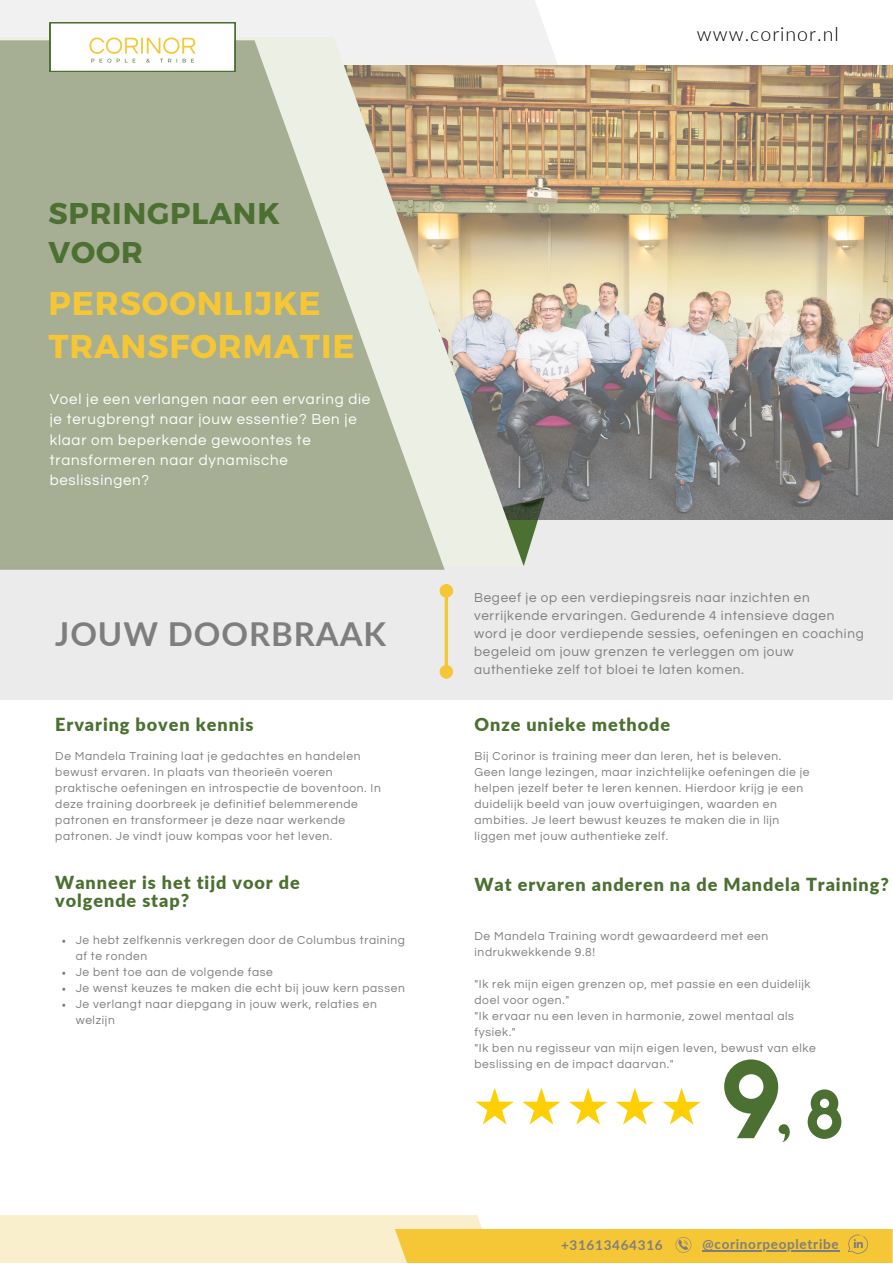
<style>
.page{position:relative;width:893px;height:1264px;background:#fff}
.page>*{position:absolute;margin:0;border:0;box-sizing:border-box;transform-origin:0 0}
.t1{font:700 33px/42.8px "Montserrat";letter-spacing:.03em;color:#f5c736}
.t2{font:700 33px "Lato";letter-spacing:.03em;color:#7e7e7e}
.t3{font:700 30px "Montserrat";letter-spacing:.03em;color:#4c7031}
.t4{font:300 19.5px "Lato";letter-spacing:.05em;color:#000}
.t5{font:900 18px/18px "Lato";letter-spacing:.05em;color:#4c7031}
.t6{font:15px/20.2px "Questrial";letter-spacing:.05em;color:#fff}
.t7{font:13.5px/18px "Questrial";letter-spacing:.05em;color:#7e7e7e}
.t8{font:700 13.5px "Lato";letter-spacing:.05em;color:#7e7e7e}
.t9{font:12px/16px "Questrial";letter-spacing:.05em;color:#7e7e7e}
</style>
<div class="page">
<div style="left:0;top:0;width:558px;height:65px;background:#f1f1f1"></div>
<div style="left:0;top:520px;width:892px;height:180px;background:#e8e8e8"></div>
<svg style="left:523px;top:519px;width:21px;height:47px"></svg>
<img style="left:523px;top:65px;width:369px;height:454px">
<img style="left:0;top:37px;width:523px;height:527px">
<svg style="left:0;top:40px;width:444px;height:530px;background:#b2b79e"></svg>
<svg style="left:444px;top:597px;width:4px;height:68px"></svg>
<div style="left:441px;top:585px;width:10px;height:11px;background:#f5c736;border-radius:50%"></div>
<div style="left:439px;top:584px;width:14px;height:13px;border:3px solid #f5c736;border-radius:50%"></div>
<div style="left:441px;top:666px;width:10px;height:11px;background:#f5c736;border-radius:50%"></div>
<div style="left:439px;top:665px;width:14px;height:13px;border:3px solid #f5c736;border-radius:50%"></div>
<svg style="left:50px;top:22px;width:185px;height:50px"></svg>
<svg style="left:475px;top:1087px;width:39px;height:37px"></svg>
<svg style="left:522px;top:1087px;width:38px;height:37px"></svg>
<svg style="left:569px;top:1087px;width:38px;height:37px"></svg>
<svg style="left:616px;top:1088px;width:38px;height:36px"></svg>
<svg style="left:662px;top:1088px;width:38px;height:36px"></svg>
<svg style="left:724px;top:1059px;width:65px;height:83px"></svg>
<div style="left:0;top:1215px;width:519px;height:47px;background:#faefcd"></div>
<div style="left:395px;top:1228px;width:497px;height:34px;background:#f5c736"></div>
<svg style="left:675px;top:1237px;width:16px;height:15px"></svg>
<svg style="left:847px;top:1234px;width:20px;height:19px"></svg>
<svg style="left:807px;top:1089px;width:34px;height:49px"></svg>
<hr style="left:702px;top:1249px;width:137px;height:1px;background:#7e7e7e">
<p class="t3" style="left:48px;top:194px;width:233px">SPRINGPLANK</p>
<p class="t3" style="left:48px;top:233px;width:96px">VOOR</p>
<p class="t1" style="left:48px;top:280px;width:308px">PERSOONLIJKE<br>TRANSFORMATIE</p>
<p class="t6" style="left:50px;top:389px;width:322px">Voel je een verlangen naar een ervaring die je terugbrengt naar jouw essentie? Ben je klaar om beperkende gewoontes te transformeren naar dynamische beslissingen?</p>
<p class="t2" style="left:55px;top:613px;width:332px">JOUW DOORBRAAK</p>
<p class="t5" style="left:55px;top:714px;width:200px">Ervaring boven kennis</p>
<p class="t9" style="left:55px;top:748px;width:327px">De Mandela Training laat je gedachtes en handelen bewust ervaren. In plaats van theorieën voeren praktische oefeningen en introspectie de boventoon. In deze training doorbreek je definitief belemmerende patronen en transformeer je deze naar werkende patronen. Je vindt jouw kompas voor het leven.</p>
<p class="t5" style="left:55px;top:873px;width:246px">Wanneer is het tijd voor de volgende stap?</p>
<p class="t9" style="left:76px;top:932px;width:331px">Je hebt zelfkennis verkregen door de Columbus training af te ronden</p>
<p class="t9" style="left:76px;top:964px;width:199px">Je bent toe aan de volgende fase</p>
<p class="t9" style="left:76px;top:980px;width:330px">Je wenst keuzes te maken die echt bij jouw kern passen</p>
<p class="t9" style="left:76px;top:996px;width:302px">Je verlangt naar diepgang in jouw werk, relaties en welzijn</p>
<p class="t4" style="left:697px;top:21px;width:143px">www.corinor.nl</p>
<p class="t7" style="left:474px;top:589px;width:391px">Begeef je op een verdiepingsreis naar inzichten en verrijkende ervaringen. Gedurende 4 intensieve dagen word je door verdiepende sessies, oefeningen en coaching begeleid om jouw grenzen te verleggen om jouw authentieke zelf tot bloei te laten komen.</p>
<p class="t5" style="left:474px;top:714px;width:197px">Onze unieke methode</p>
<p class="t9" style="left:474px;top:748px;width:336px">Bij Corinor is training meer dan leren, het is beleven.<br>Geen lange lezingen, maar inzichtelijke oefeningen die je helpen jezelf beter te leren kennen. Hierdoor krijg je een duidelijk beeld van jouw overtuigingen, waarden en ambities. Je leert bewust keuzes te maken die in lijn liggen met jouw authentieke zelf.</p>
<p class="t5" style="left:474px;top:875px;width:416px">Wat ervaren anderen na de Mandela Training?</p>
<p class="t9" style="left:474px;top:928px;width:295px">De Mandela Training wordt gewaardeerd met een indrukwekkende 9.8!</p>
<p class="t9" style="left:474px;top:976px;width:337px">"Ik rek mijn eigen grenzen op, met passie en een duidelijk doel voor ogen."</p>
<p class="t9" style="left:474px;top:1008px;width:321px">"Ik ervaar nu een leven in harmonie, zowel mentaal als fysiek."</p>
<p class="t9" style="left:474px;top:1040px;width:343px">"Ik ben nu regisseur van mijn eigen leven, bewust van elke beslissing en de impact daarvan."</p>
<p class="t8" style="left:561px;top:1236px;width:103px">+31613464316</p>
<p class="t8" style="left:702px;top:1235px;width:138px">@corinorpeopletribe</p>
</div>
